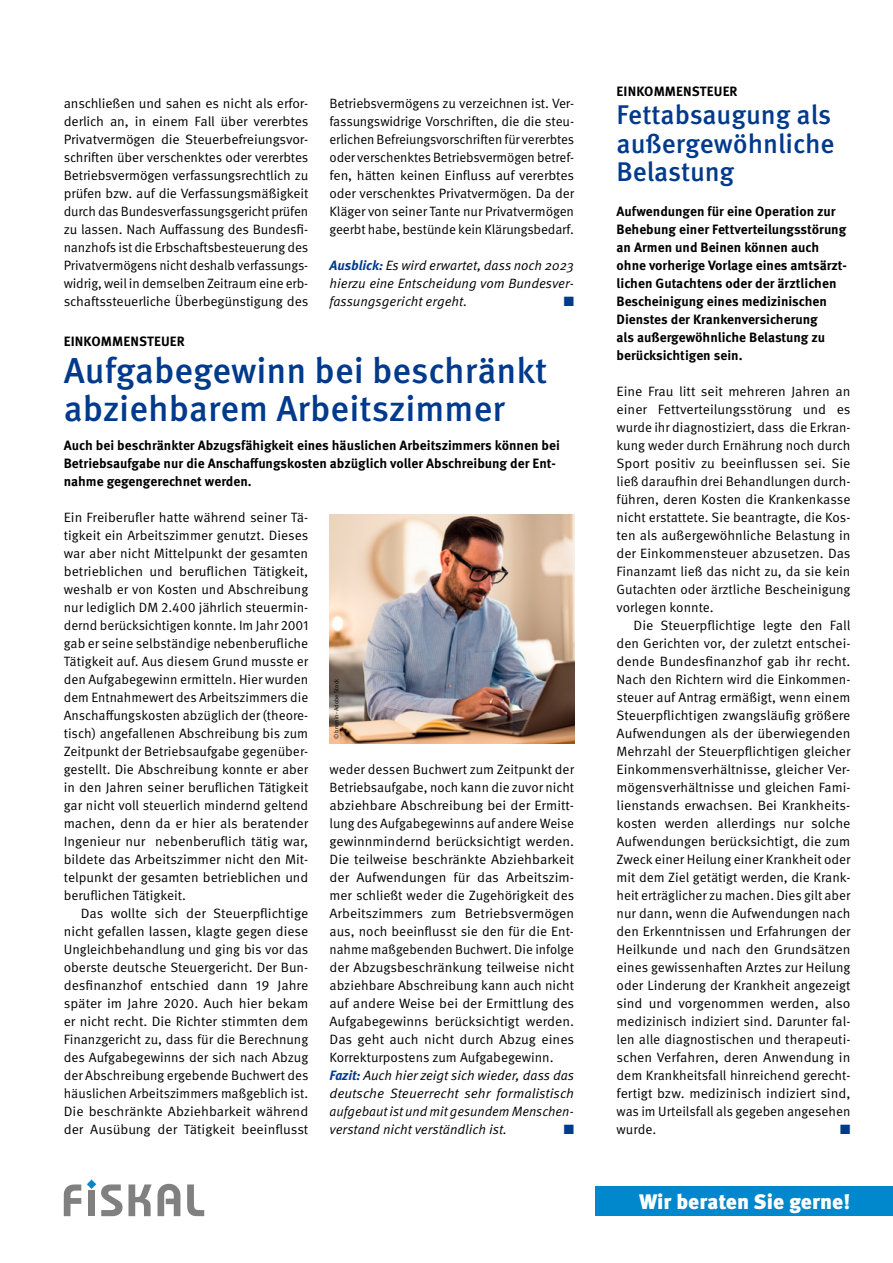
<style>
.page{position:relative;width:893px;height:1263px;background:#fff}
.page>*{position:absolute;margin:0;border:0;box-sizing:border-box;transform-origin:0 0}
.t1{font:500 36px/37.5px "Meta OT";color:#003a8c}
.t2{font:500 27px/28.5px "Meta OT";color:#003a8c}
.t3{font:900 21px "Meta OT";color:#fff}
.t4{font:13.5px/18px "Meta OT";color:#000;text-align:justify}
.t5{font:700 13.5px/18px "Meta OT";color:#000}
.t6{font:italic 13.5px/18px "Meta OT";color:#000;text-align:justify}
.t7{font:13.5px "Zapf Dingbats ITC";color:#003a8c}
.t8{font:6px "Meta OT";color:#000}
.s1{font-weight:700;color:#003a8c}
.s2{font-weight:700;font-style:italic;color:#003a8c}
.s3{font-style:italic}
</style>
<div class="page">
<div style="left:595px;top:1186px;width:298px;height:30px;background:#0087cc"></div>
<svg style="left:64px;top:1184px;width:17px;height:32px"></svg>
<svg style="left:87px;top:1179px;width:65px;height:37px"></svg>
<svg style="left:158px;top:1184px;width:22px;height:32px"></svg>
<svg style="left:187px;top:1184px;width:17px;height:32px"></svg>
<img style="left:330px;top:515px;width:244px;height:228px">
<p class="t4" style="left:64px;top:95px;width:246px">anschließen und sahen es nicht als erfor&shy;derlich an, in einem Fall über vererbtes Privatvermögen die Steuerbefreiungsvor&shy;schriften über verschenktes oder vererbtes Betriebsvermögen verfassungsrechtlich zu prüfen bzw. auf die Verfassungsmäßigkeit durch das Bundesverfassungsgericht prüfen zu lassen. Nach Auffassung des Bundesfi&shy;nanzhofs ist die Erbschaftsbesteuerung des Privatvermögens nicht deshalb verfassungs&shy;widrig, weil in demselben Zeitraum eine erb&shy;schaftssteuerliche Überbegünstigung des</p>
<p class="t4" style="left:330px;top:95px;width:246px">Betriebsvermögens zu verzeichnen ist. Ver&shy;fassungswidrige Vorschriften, die die steu&shy;erlichen Befreiungsvorschriften für vererbtes oder verschenktes Betriebsvermögen betref&shy;fen, hätten keinen Einfluss auf vererbtes oder verschenktes Privatvermögen. Da der Kläger von seiner Tante nur Privatvermögen geerbt habe, bestünde kein Klärungsbedarf.</p>
<p class="t6" style="left:330px;top:257px;width:246px"><span class="s1">Ausblick:</span> Es wird erwartet, dass noch 2023 hierzu eine Entscheidung vom Bundesver&shy;fassungsgericht ergeht.</p>
<p class="t7" style="left:564px;top:295px;width:12px">■</p>
<p class="t5" style="left:64px;top:332px;width:122px">EINKOMMENSTEUER</p>
<h1 class="t1" style="left:64px;top:353px;width:485px">Aufgabegewinn bei beschränkt abziehbarem Arbeitszimmer</h1>
<p class="t5" style="left:64px;top:437px;width:498px">Auch bei beschränkter Abzugsfähigkeit eines häuslichen Arbeitszimmers können bei<br>Betriebsaufgabe nur die Anschaffungskosten abzüglich voller Abschreibung der Ent&shy;nahme gegengerechnet werden.</p>
<p class="t4" style="left:64px;top:509px;width:246px">Ein Freiberufler hatte während seiner Tä&shy;tigkeit ein Arbeitszimmer genutzt. Dieses war aber nicht Mittelpunkt der gesamten betrieblichen und beruflichen Tätigkeit, weshalb er von Kosten und Abschreibung nur lediglich DM 2.400 jährlich steuermin&shy;dernd berücksichtigen konnte. Im Jahr 2001 gab er seine selbständige nebenberufliche Tätigkeit auf. Aus diesem Grund musste er den Aufgabegewinn ermitteln. Hier wurden dem Entnahmewert des Arbeitszimmers die Anschaffungskosten abzüglich der (theore&shy;tisch) angefallenen Abschreibung bis zum Zeitpunkt der Betriebsaufgabe gegenüber&shy;gestellt. Die Abschreibung konnte er aber in den Jahren seiner beruflichen Tätigkeit gar nicht voll steuerlich mindernd geltend machen, denn da er hier als beratender Ingenieur nur nebenberuflich tätig war, bildete das Arbeitszimmer nicht den Mit&shy;telpunkt der gesamten betrieblichen und beruflichen Tätigkeit.</p>
<p class="t4" style="left:64px;top:905px;width:246px;text-indent:17px">Das wollte sich der Steuerpflichtige nicht gefallen lassen, klagte gegen diese Ungleichbehandlung und ging bis vor das oberste deutsche Steuergericht. Der Bun&shy;desfinanzhof entschied dann 19 Jahre später im Jahre 2020. Auch hier bekam er nicht recht. Die Richter stimmten dem Finanzgericht zu, dass für die Berechnung des Aufgabegewinns der sich nach Abzug der Abschreibung ergebende Buchwert des häuslichen Arbeitszimmers maßgeblich ist.<br>Die beschränkte Abziehbarkeit während der Ausübung der Tätigkeit beeinflusst</p>
<p class="t8" style="left:332px;top:739px;width:62px;rotate:-90deg">© bnenin- Adobe Stock</p>
<p class="t4" style="left:330px;top:761px;width:246px;text-align:left">weder dessen Buchwert zum Zeitpunkt der Betriebsaufgabe, noch kann die zuvor nicht abziehbare Abschreibung bei der Ermitt&shy;lung des Aufgabegewinns auf andere Weise gewinnmindernd berücksichtigt werden.<br>Die teilweise beschränkte Abziehbarkeit der Aufwendungen für das Arbeitszim&shy;mer schließt weder die Zugehörigkeit des Arbeitszimmers zum Betriebsvermögen aus, noch beeinflusst sie den für die Ent&shy;nahme maßgebenden Buchwert. Die infolge der Abzugsbeschränkung teilweise nicht abziehbare Abschreibung kann auch nicht auf andere Weise bei der Ermittlung des Aufgabegewinns berücksichtigt werden.<br>Das geht auch nicht durch Abzug eines Korrekturpostens zum Aufgabegewinn.<br><span class="s2">Fazit:</span> <span class="s3">Auch hier zeigt sich wieder, dass das deutsche Steuerrecht sehr formalistisch aufgebaut ist und mit gesundem Menschen&shy;verstand nicht verständlich ist.</span></p>
<p class="t7" style="left:564px;top:1123px;width:12px">■</p>
<p class="t5" style="left:617px;top:82px;width:122px">EINKOMMENSTEUER</p>
<h2 class="t2" style="left:617px;top:101px;width:220px">Fettabsaugung als außergewöhnliche<br>Belastung</h2>
<p class="t5" style="left:617px;top:203px;width:232px">Aufwendungen für eine Operation zur Behebung einer Fettverteilungsstörung an Armen und Beinen können auch ohne vorherige Vorlage eines amtsärzt&shy;lichen Gutachtens oder der ärztlichen Bescheinigung eines medizinischen Dienstes der Krankenversicherung<br>als außergewöhnliche Belastung zu berücksichtigen sein.</p>
<p class="t4" style="left:617px;top:383px;width:236px">Eine Frau litt seit mehreren Jahren an einer Fettverteilungsstörung und es wurde ihr diagnostiziert, dass die Erkran&shy;kung weder durch Ernährung noch durch Sport positiv zu beeinflussen sei. Sie ließ daraufhin drei Behandlungen durch&shy;führen, deren Kosten die Krankenkasse nicht erstattete. Sie beantragte, die Kos&shy;ten als außergewöhnliche Belastung in der Einkommensteuer abzusetzen. Das Finanzamt ließ das nicht zu, da sie kein Gutachten oder ärztliche Bescheinigung vorlegen konnte.</p>
<p class="t4" style="left:617px;top:617px;width:235px;text-indent:17px">Die Steuerpflichtige legte den Fall den Gerichten vor, der zuletzt entschei&shy;dende Bundesfinanzhof gab ihr recht.<br>Nach den Richtern wird die Einkommen&shy;steuer auf Antrag ermäßigt, wenn einem Steuerpflichtigen zwangsläufig größere Aufwendungen als der überwiegenden Mehrzahl der Steuerpflichtigen gleicher Einkommensverhältnisse, gleicher Ver&shy;mögensverhältnisse und gleichen Fami&shy;lienstands erwachsen. Bei Krankheits&shy;kosten werden allerdings nur solche Aufwendungen berücksichtigt, die zum Zweck einer Heilung einer Krankheit oder mit dem Ziel getätigt werden, die Krank&shy;heit erträglicher zu machen. Dies gilt aber nur dann, wenn die Aufwendungen nach den Erkenntnissen und Erfahrungen der Heilkunde und nach den Grundsätzen eines gewissenhaften Arztes zur Heilung oder Linderung der Krankheit angezeigt sind und vorgenommen werden, also medizinisch indiziert sind. Darunter fal&shy;len alle diagnostischen und therapeuti&shy;schen Verfahren, deren Anwendung in dem Krankheitsfall hinreichend gerecht&shy;fertigt bzw. medizinisch indiziert sind, was im Urteilsfall als gegeben angesehen wurde.</p>
<p class="t7" style="left:840px;top:1123px;width:12px">■</p>
<h3 class="t3" style="left:639px;top:1189px;width:213px">Wir beraten Sie gerne!</h3>
</div>
